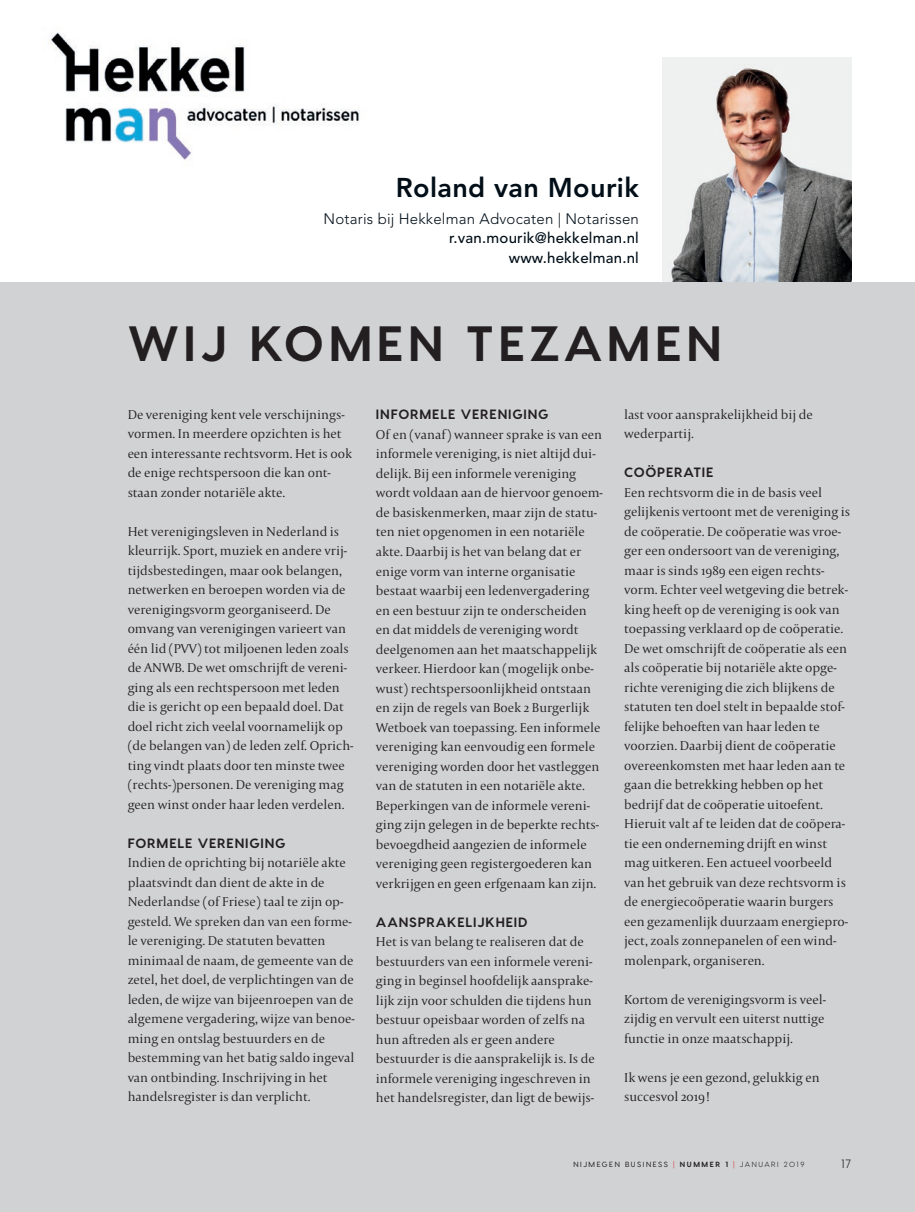
<style>
.page{position:relative;width:915px;height:1212px;background:#fff}
.page>*{position:absolute;margin:0;border:0;box-sizing:border-box;transform-origin:0 0}
.H1_Header{font:700 49.5px "Visby CF";letter-spacing:.09em;color:#231f20}
.Bodytekst{font:800 27px "Avenir LT Std";letter-spacing:.015em;color:#010e18}
.Bodytekst-2{font:500 15px "Avenir LT Std";letter-spacing:.015em;color:#010e18}
.Bodytekst-3{font:300 15px "Avenir LT Std";letter-spacing:.015em;color:#010e18}
.t1{font:300 13.5px/19.5px "Capitolium 2";color:#231f20}
.Tussenkopje{font:700 13.5px "Visby CF";letter-spacing:.06em;color:#231f20}
.t2{font:12px "Visby CF";color:#231f20}
.t3{font:500 7.5px "Visby CF";letter-spacing:.21em;color:#231f20}
.s1{font-weight:400;color:#e41f25}
.s2{font-weight:700}
.s3{font-weight:400}
</style>
<div class="page">
<img style="left:48px;top:32px;width:769px;height:128px">
<img style="left:662px;top:58px;width:188px;height:224px">
<div style="left:0;top:282px;width:914px;height:930px;background:#d1d2d4"></div>
<p class="Bodytekst" style="left:395px;top:171px;width:244px">Roland van Mourik</p>
<p class="Bodytekst-3" style="left:323px;top:210px;width:317px">Notaris bij Hekkelman Advocaten | Notarissen</p>
<p class="Bodytekst-2" style="left:449px;top:229px;width:191px">r.van.mourik@hekkelman.nl</p>
<p class="Bodytekst-2" style="left:508px;top:249px;width:132px">www.hekkelman.nl</p>
<p class="H1_Header" style="left:128px;top:313px;width:595px">WIJ KOMEN TEZAMEN</p>
<p class="t1" style="left:128px;top:404px;width:226px">De vereniging kent vele verschijnings&shy;vormen. In meerdere opzichten is het een interessante rechtsvorm. Het is ook de enige rechtspersoon die kan ont&shy;staan zonder notariële akte.</p>
<p class="t1" style="left:128px;top:521px;width:227px">Het verenigingsleven in Nederland is kleurrijk. Sport, muziek en andere vrij&shy;tijdsbestedingen, maar ook belangen, netwerken en beroepen worden via de verenigingsvorm georganiseerd. De omvang van verenigingen varieert van één lid (PVV) tot miljoenen leden zoals de ANWB. De wet omschrijft de vereni&shy;ging als een rechtspersoon met leden die is gericht op een bepaald doel. Dat doel richt zich veelal voornamelijk op (de belangen van) de leden zelf. Oprich&shy;ting vindt plaats door ten minste twee (rechts-)personen. De vereniging mag geen winst onder haar leden verdelen.</p>
<p class="Tussenkopje" style="left:128px;top:834px;width:159px">FORMELE VERENIGING</p>
<p class="t1" style="left:128px;top:853px;width:220px">Indien de oprichting bij notariële akte plaatsvindt dan dient de akte in de</p>
<p class="t1" style="left:128px;top:892px;width:226px">Nederlandse (of Friese) taal te zijn op&shy;gesteld. We spreken dan van een forme&shy;le vereniging. De statuten bevatten</p>
<p class="t1" style="left:128px;top:950px;width:228px;text-align:justify">minimaal de naam, de gemeente van de zetel, het doel, de verplichtingen van de leden, de wijze van bijeenroepen van de algemene vergadering, wijze van benoe&shy;ming en ontslag bestuurders en de</p>
<p class="t1" style="left:128px;top:1048px;width:228px">bestemming van het batig saldo ingeval van ontbinding. Inschrijving in het handelsregister is dan verplicht.</p>
<p class="Tussenkopje" style="left:376px;top:406px;width:174px">INFORMELE VERENIGING</p>
<p class="t1" style="left:376px;top:424px;width:228px">Of en (vanaf) wanneer sprake is van een informele vereniging, is niet altijd dui&shy;delijk. Bij een informele vereniging wordt voldaan aan de hiervoor genoem&shy;de basiskenmerken, maar zijn de statu&shy;ten niet opgenomen in een notariële akte. Daarbij is het van belang dat er enige vorm van interne organisatie</p>
<p class="t1" style="left:376px;top:580px;width:226px">bestaat waarbij een ledenvergadering en een bestuur zijn te onderscheiden en dat middels de vereniging wordt deelgenomen aan het maatschappelijk verkeer. Hierdoor kan (mogelijk onbe&shy;wust) rechtspersoonlijkheid ontstaan en zijn de regels van Boek 2 Burgerlijk Wetboek van toepassing. Een informele vereniging kan eenvoudig een formele vereniging worden door het vastleggen van de statuten in een notariële akte.<br>Beperkingen van de informele vereni&shy;ging zijn gelegen in de beperkte rechts&shy;bevoegdheid aangezien de informele vereniging geen registergoederen kan verkrijgen en geen erfgenaam kan zijn.</p>
<p class="Tussenkopje" style="left:376px;top:913px;width:153px">AANSPRAKELIJKHEID</p>
<p class="t1" style="left:376px;top:931px;width:218px">Het is van belang te realiseren dat de bestuurders van een informele vereni&shy;ging in beginsel hoofdelijk aansprake&shy;lijk zijn voor schulden die tijdens hun bestuur opeisbaar worden of zelfs na hun aftreden als er geen andere</p>
<p class="t1" style="left:376px;top:1048px;width:220px">bestuurder is die aansprakelijk is. Is de</p>
<p class="t1" style="left:376px;top:1068px;width:220px">informele vereniging ingeschreven in het handelsregister, dan ligt de bewijs-</p>
<p class="t1" style="left:624px;top:404px;width:190px">last voor aansprakelijkheid bij de</p>
<p class="t1" style="left:624px;top:424px;width:71px">wederpartij.</p>
<p class="Tussenkopje" style="left:624px;top:464px;width:91px">COÖPERATIE</p>
<p class="t1" style="left:624px;top:482px;width:199px">Een rechtsvorm die in de basis veel</p>
<p class="t1" style="left:624px;top:502px;width:227px">gelijkenis vertoont met de vereniging is de coöperatie. De coöperatie was vroe&shy;ger een ondersoort van de vereniging, maar is sinds 1989 een eigen rechts&shy;vorm. Echter veel wetgeving die betrek&shy;king heeft op de vereniging is ook van toepassing verklaard op de coöperatie.<br>De wet omschrijft de coöperatie als een als coöperatie bij notariële akte opge&shy;richte vereniging die zich blijkens de statuten ten doel stelt in bepaalde stof&shy;felijke behoeften van haar leden te voorzien. Daarbij dient de coöperatie overeenkomsten met haar leden aan te gaan die betrekking hebben op het</p>
<p class="t1" style="left:624px;top:794px;width:225px">bedrijf dat de coöperatie uitoefent.<br>Hieruit valt af te leiden dat de coöpera&shy;tie een onderneming drijft en winst mag uitkeren. Een actueel voorbeeld van het gebruik van deze rechtsvorm is de energiecoöperatie waarin burgers een gezamenlijk duurzaam energiepro&shy;ject, zoals zonnepanelen of een wind&shy;molenpark, organiseren.</p>
<p class="t1" style="left:624px;top:989px;width:203px">Kortom de verenigingsvorm is veel&shy;zijdig en vervult een uiterst nuttige functie in onze maatschappij.</p>
<p class="t1" style="left:624px;top:1067px;width:197px">Ik wens je een gezond, gelukkig en</p>
<p class="t1" style="left:624px;top:1087px;width:88px">succesvol 2019!</p>
<p class="t3" style="left:573px;top:1159px;width:232px">NIJMEGEN BUSINESS <span class="s1">|</span> <span class="s2">NUMMER 1</span> <span class="s1">|</span> <span class="s3">JANUARI 2019</span></p>
<p class="t2" style="left:840px;top:1156px;width:12px">17</p>
</div>
